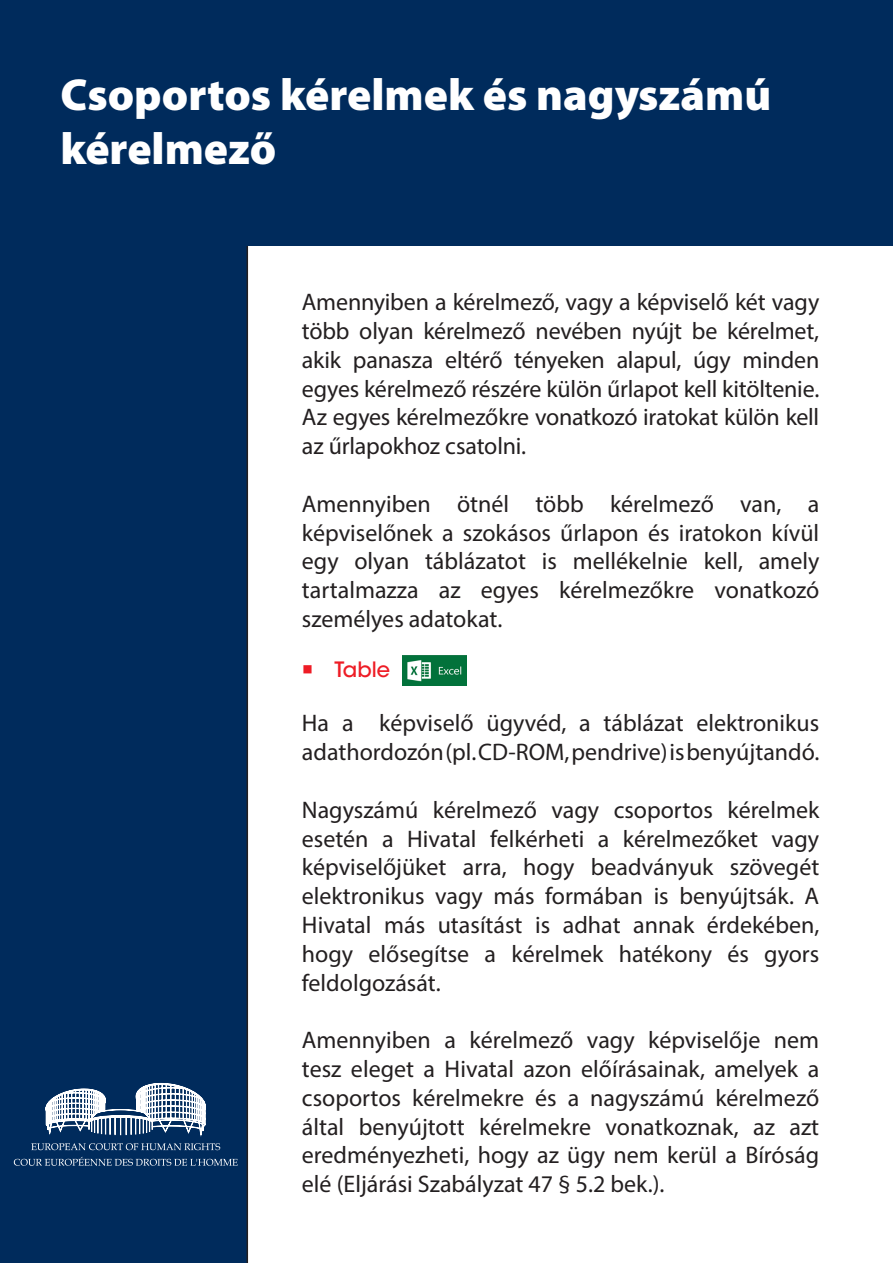
<style>
.page{position:relative;width:893px;height:1263px;background:#fff}
.page>*{position:absolute;margin:0;border:0;box-sizing:border-box;transform-origin:0 0}
.t1{font:900 45px/54px "Myriad Pro";color:#fff}
.t2{font:24px/28.8px "Myriad Pro";color:#231f20;text-align:justify}
.t3{font:500 21px "ITC Avant Garde Std";color:#ee1c25}
</style>
<div class="page">
<div style="left:0;top:0;width:248px;height:1263px;background:#002b5c"></div>
<svg style="left:14px;top:1157px;width:224px;height:9px;background:#34567d"></svg>
<svg style="left:31px;top:1143px;width:189px;height:7px"></svg>
<svg style="left:46px;top:1083px;width:160px;height:52px"></svg>
<div style="left:237px;top:0;width:656px;height:246px;background:#002b5c"></div>
<img style="left:402px;top:656px;width:65px;height:30px">
<p class="t1" style="left:60px;top:66px;width:712px">Csoportos kérelmek és nagyszámú kérelmező</p>
<p class="t2" style="left:302px;top:287px;width:519px">Amennyiben a kérelmező, vagy a képviselő két vagy több olyan kérelmező nevében nyújt be kérelmet, akik panasza eltérő tényeken alapul, úgy minden egyes kérelmező részére külön űrlapot kell kitöltenie.<br>Az egyes kérelmezőkre vonatkozó iratokat külön kell az űrlapokhoz csatolni.</p>
<p class="t2" style="left:302px;top:489px;width:519px">Amennyiben ötnél több kérelmező van, a képviselőnek a szokásos űrlapon és iratokon kívül egy olyan táblázatot is mellékelnie kell, amely tartalmazza az egyes kérelmezőkre vonatkozó személyes adatokat.</p>
<p class="t3" style="left:302px;top:657px;width:90px">○ Table</p>
<p class="t2" style="left:302px;top:708px;width:519px">Ha a képviselő ügyvéd, a táblázat elektronikus adathordozón (pl. CD-ROM, pendrive) is benyújtandó.</p>
<p class="t2" style="left:302px;top:795px;width:519px">Nagyszámú kérelmező vagy csoportos kérelmek esetén a Hivatal felkérheti a kérelmezőket vagy képviselőjüket arra, hogy beadványuk szövegét elektronikus vagy más formában is benyújtsák. A Hivatal más utasítást is adhat annak érdekében, hogy elősegítse a kérelmek hatékony és gyors feldolgozását.</p>
<p class="t2" style="left:302px;top:1025px;width:519px">Amennyiben a kérelmező vagy képviselője nem tesz eleget a Hivatal azon előírásainak, amelyek a csoportos kérelmekre és a nagyszámú kérelmező által benyújtott kérelmekre vonatkoznak, az azt eredményezheti, hogy az ügy nem kerül a Bíróság elé (Eljárási Szabályzat 47 § 5.2 bek.).</p>
</div>
